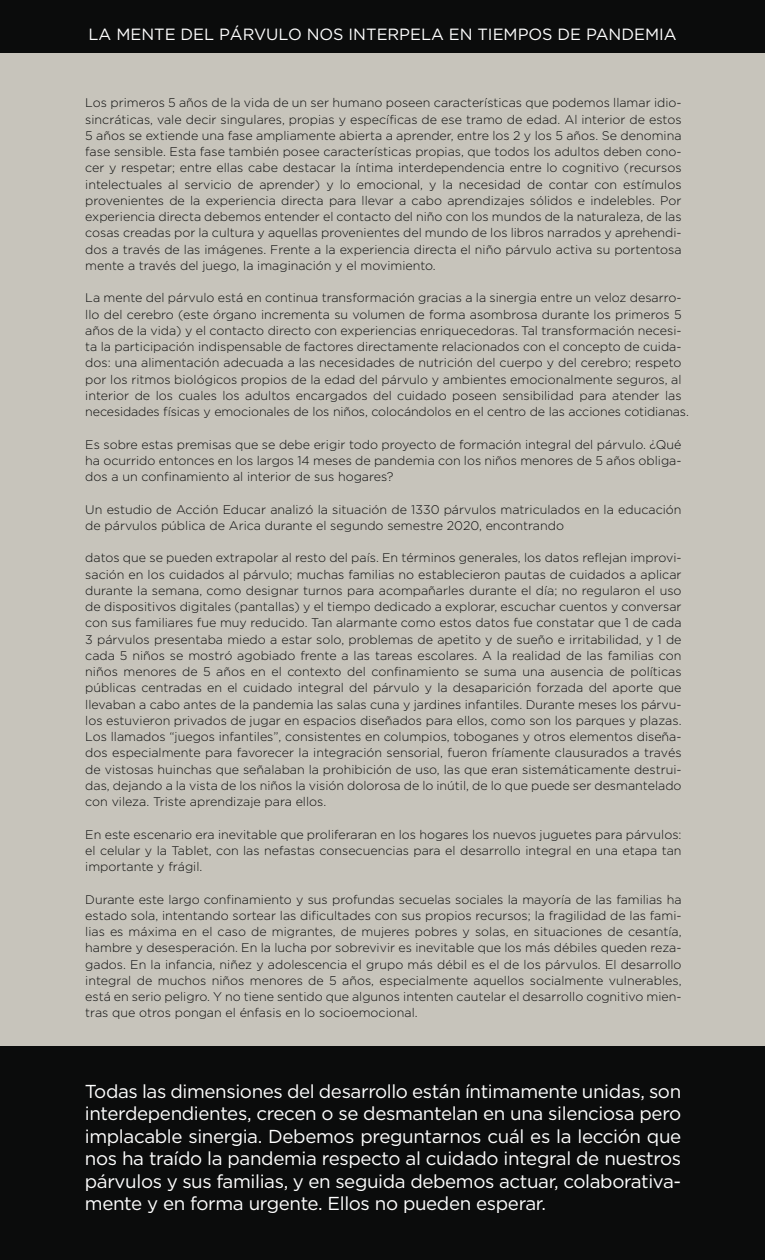
<style>
.page{position:relative;width:765px;height:1260px;background:#fff}
.page>*{position:absolute;margin:0;border:0;box-sizing:border-box;transform-origin:0 0}
.t1{font:18.75px/22.5px "Gotham";letter-spacing:-.02em;color:#fff;text-align:justify}
.t2{font:16.25px "Gotham";color:#fff}
.t3{font:300 12.5px/16.2px "Gotham";color:#0b0c0c;text-align:justify}
</style>
<div class="page">
<div style="left:0;top:34px;width:765px;height:1057px;background:#c7c4bb"></div>
<div style="left:0;top:1047px;width:765px;height:213px;background:#0b0c0c"></div>
<div style="left:0;top:0;width:765px;height:52px;background:#0b0c0c"></div>
<h2 class="t2" style="left:89px;top:25px;width:590px">LA MENTE DEL PÁRVULO NOS INTERPELA EN TIEMPOS DE PANDEMIA</h2>
<p class="t3" style="left:85px;top:95px;width:598px">Los primeros 5 años de la vida de un ser humano poseen características que podemos llamar idio&shy;sincráticas, vale decir singulares, propias y específicas de ese tramo de edad. Al interior de estos 5 años se extiende una fase ampliamente abierta a aprender, entre los 2 y los 5 años. Se denomina fase sensible. Esta fase también posee características propias, que todos los adultos deben cono&shy;cer y respetar; entre ellas cabe destacar la íntima interdependencia entre lo cognitivo (recursos intelectuales al servicio de aprender) y lo emocional, y la necesidad de contar con estímulos provenientes de la experiencia directa para llevar a cabo aprendizajes sólidos e indelebles. Por experiencia directa debemos entender el contacto del niño con los mundos de la naturaleza, de las cosas creadas por la cultura y aquellas provenientes del mundo de los libros narrados y aprehendi&shy;dos a través de las imágenes. Frente a la experiencia directa el niño párvulo activa su portentosa mente a través del juego, la imaginación y el movimiento.</p>
<p class="t3" style="left:85px;top:290px;width:605px;text-align:left">La mente del párvulo está en continua transformación gracias a la sinergia entre un veloz desarro&shy;llo del cerebro (este órgano incrementa su volumen de forma asombrosa durante los primeros 5 años de la vida) y el contacto directo con experiencias enriquecedoras. Tal transformación necesi&shy;ta la participación indispensable de factores directamente relacionados con el concepto de cuida&shy;dos: una alimentación adecuada a las necesidades de nutrición del cuerpo y del cerebro; respeto por los ritmos biológicos propios de la edad del párvulo y ambientes emocionalmente seguros, al interior de los cuales los adultos encargados del cuidado poseen sensibilidad para atender las necesidades físicas y emocionales de los niños, colocándolos en el centro de las acciones cotidianas.</p>
<p class="t3" style="left:85px;top:436px;width:598px">Es sobre estas premisas que se debe erigir todo proyecto de formación integral del párvulo. ¿Qué ha ocurrido entonces en los largos 14 meses de pandemia con los niños menores de 5 años obliga&shy;dos a un confinamiento al interior de sus hogares?</p>
<p class="t3" style="left:85px;top:501px;width:598px">Un estudio de Acción Educar analizó la situación de 1330 párvulos matriculados en la educación de párvulos pública de Arica durante el segundo semestre 2020, encontrando</p>
<p class="t3" style="left:85px;top:550px;width:598px">datos que se pueden extrapolar al resto del país. En términos generales, los datos reflejan improvi&shy;sación en los cuidados al párvulo; muchas familias no establecieron pautas de cuidados a aplicar durante la semana, como designar turnos para acompañarles durante el día; no regularon el uso de dispositivos digitales (pantallas) y el tiempo dedicado a explorar, escuchar cuentos y conversar con sus familiares fue muy reducido. Tan alarmante como estos datos fue constatar que 1 de cada 3 párvulos presentaba miedo a estar solo, problemas de apetito y de sueño e irritabilidad, y 1 de cada 5 niños se mostró agobiado frente a las tareas escolares. A la realidad de las familias con niños menores de 5 años en el contexto del confinamiento se suma una ausencia de políticas públicas centradas en el cuidado integral del párvulo y la desaparición forzada del aporte que llevaban a cabo antes de la pandemia las salas cuna y jardines infantiles. Durante meses los párvu&shy;los estuvieron privados de jugar en espacios diseñados para ellos, como son los parques y plazas.<br>Los llamados “juegos infantiles”, consistentes en columpios, toboganes y otros elementos diseña&shy;dos especialmente para favorecer la integración sensorial, fueron fríamente clausurados a través de vistosas huinchas que señalaban la prohibición de uso, las que eran sistemáticamente destrui&shy;das, dejando a la vista de los niños la visión dolorosa de lo inútil, de lo que puede ser desmantelado con vileza. Triste aprendizaje para ellos.</p>
<p class="t3" style="left:85px;top:826px;width:598px">En este escenario era inevitable que proliferaran en los hogares los nuevos juguetes para párvulos: el celular y la Tablet, con las nefastas consecuencias para el desarrollo integral en una etapa tan importante y frágil.</p>
<p class="t3" style="left:85px;top:891px;width:598px">Durante este largo confinamiento y sus profundas secuelas sociales la mayoría de las familias ha estado sola, intentando sortear las dificultades con sus propios recursos; la fragilidad de las fami&shy;lias es máxima en el caso de migrantes, de mujeres pobres y solas, en situaciones de cesantía, hambre y desesperación. En la lucha por sobrevivir es inevitable que los más débiles queden reza&shy;gados. En la infancia, niñez y adolescencia el grupo más débil es el de los párvulos. El desarrollo integral de muchos niños menores de 5 años, especialmente aquellos socialmente vulnerables, está en serio peligro. Y no tiene sentido que algunos intenten cautelar el desarrollo cognitivo mien&shy;tras que otros pongan el énfasis en lo socioemocional.</p>
<p class="t1" style="left:85px;top:1080px;width:598px">Todas las dimensiones del desarrollo están íntimamente unidas, son interdependientes, crecen o se desmantelan en una silenciosa pero implacable sinergia. Debemos preguntarnos cuál es la lección que nos ha traído la pandemia respecto al cuidado integral de nuestros párvulos y sus familias, y en seguida debemos actuar, colaborativa&shy;mente y en forma urgente. Ellos no pueden esperar.</p>
</div>
